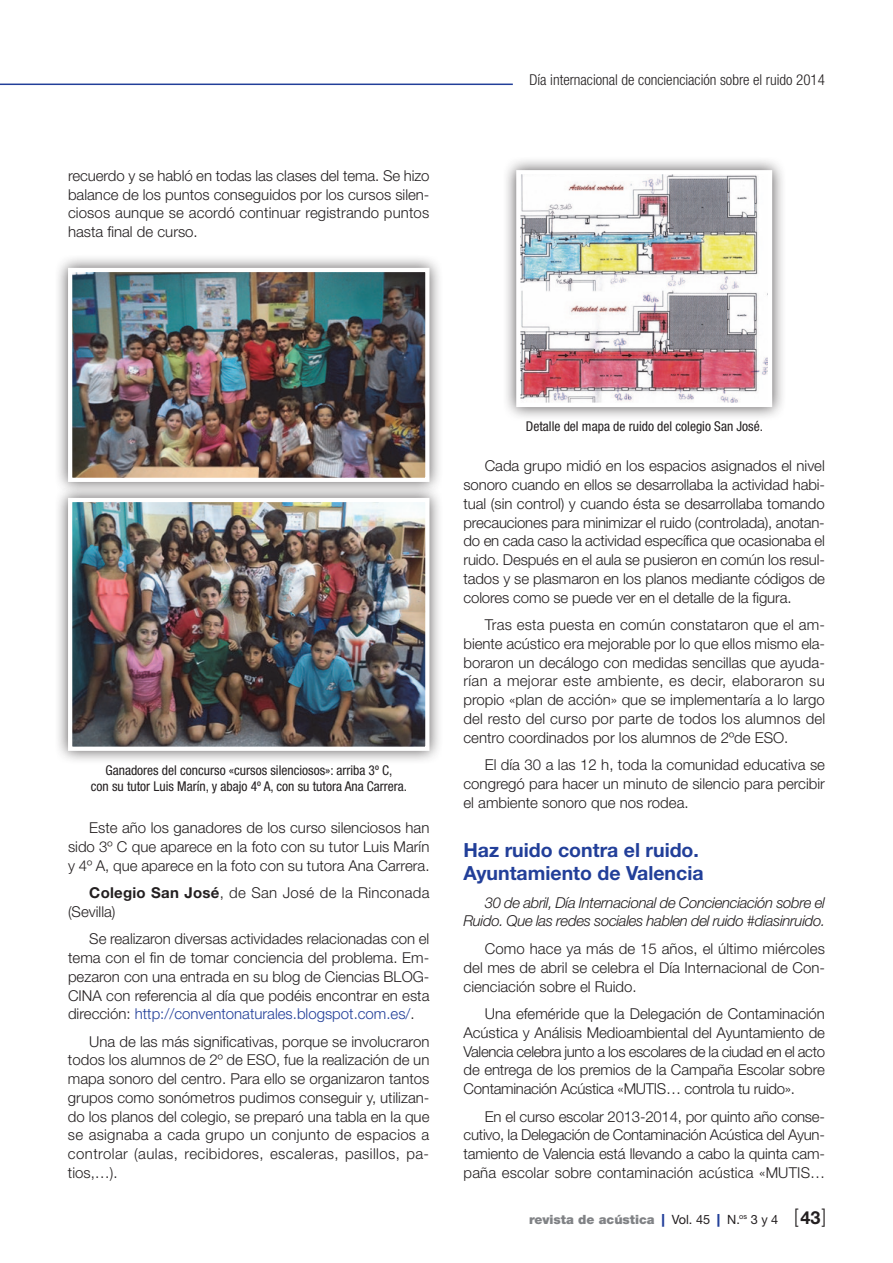
<style>
.page{position:relative;width:893px;height:1263px;background:#fff}
.page>*{position:absolute;margin:0;border:0;box-sizing:border-box;transform-origin:0 0}
.t1{font:700 19.5px/23.2px "Helvetica Neue LT Std";color:#223f99}
.t2{font:700 18px "Helvetica Neue LT Std";color:#231f20}
.t3{font:300 15px/18.8px "Helvetica Neue LT Std";color:#231f20;text-align:justify}
.t4{font:italic 300 15px/18.8px "Helvetica Neue LT Std";letter-spacing:-.02em;color:#231f20;text-align:right}
.t5{font:300 condensed 15px "Helvetica Neue LT Std";color:#231f20}
.t6{font:condensed 13.5px/16.2px "Helvetica Neue LT Std";color:#231f20;text-align:center}
.t7{font:900 12.75px "Helvetica Neue LT Std";color:#808285}
.s1{font-weight:700}
.s2{color:#223f99}
.s3{font-weight:400;color:#231f20}
.s4{font-weight:300;font-size:19.8px;color:#231f20}
</style>
<div class="page">
<hr style="left:0;top:84px;width:513px;height:1px;background:#223f99">
<div style="left:54px;top:254px;width:389px;height:242px;background:#231f20;opacity:.75"></div>
<img style="left:73px;top:273px;width:351px;height:204px">
<div style="left:68px;top:268px;width:361px;height:214px;border:4px solid #fff"></div>
<div style="left:54px;top:483px;width:389px;height:282px;background:#231f20;opacity:.75"></div>
<img style="left:73px;top:503px;width:351px;height:243px">
<div style="left:68px;top:498px;width:361px;height:253px;border:4px solid #fff"></div>
<div style="left:502px;top:156px;width:284px;height:265px;background:#231f20;opacity:.75"></div>
<img style="left:521px;top:175px;width:246px;height:227px">
<p class="t3" style="left:68px;top:166px;width:363px">recuerdo y se habló en todas las clases del tema. Se hizo balance de los puntos conseguidos por los cursos silen&shy;ciosos aunque se acordó continuar registrando puntos hasta final de curso.</p>
<p class="t5" style="left:529px;top:71px;width:297px">Día internacional de concienciación sobre el ruido 2014</p>
<p class="t6" style="left:91px;top:762px;width:318px">Ganadores del concurso «cursos silenciosos»: arriba 3º C,<br>con su tutor Luis Marín, y abajo 4º A, con su tutora Ana Carrera.</p>
<p class="t3" style="left:68px;top:818px;width:363px;text-indent:21px">Este año los ganadores de los curso silenciosos han sido 3º C que aparece en la foto con su tutor Luis Marín y 4º A, que aparece en la foto con su tutora Ana Carrera.</p>
<p class="t3" style="left:68px;top:883px;width:363px;text-indent:21px"><span class="s1">Colegio San José</span>, de San José de la Rinconada (Sevilla)</p>
<p class="t3" style="left:68px;top:929px;width:363px;text-indent:21px">Se realizaron diversas actividades relacionadas con el tema con el fin de tomar conciencia del problema. Em&shy;pezaron con una entrada en su blog de Ciencias BLOG-CINA con referencia al día que podéis encontrar en esta dirección: <span class="s2">http://conventonaturales.blogspot.com.es/</span>.</p>
<p class="t3" style="left:68px;top:1032px;width:363px;text-indent:21px">Una de las más significativas, porque se involucraron todos los alumnos de 2º de ESO, fue la realización de un mapa sonoro del centro. Para ello se organizaron tantos grupos como sonómetros pudimos conseguir y, utilizan&shy;do los planos del colegio, se preparó una tabla en la que se asignaba a cada grupo un conjunto de espacios a controlar (aulas, recibidores, escaleras, pasillos, pa&shy;tios,…).</p>
<p class="t6" style="left:526px;top:418px;width:238px">Detalle del mapa de ruido del colegio San José.</p>
<p class="t3" style="left:463px;top:456px;width:363px;text-indent:21px">Cada grupo midió en los espacios asignados el nivel sonoro cuando en ellos se desarrollaba la actividad habi&shy;tual (sin control) y cuando ésta se desarrollaba tomando precauciones para minimizar el ruido (controlada), anotan&shy;do en cada caso la actividad específica que ocasionaba el ruido. Después en el aula se pusieron en común los resul&shy;tados y se plasmaron en los planos mediante códigos de colores como se puede ver en el detalle de la figura.</p>
<p class="t3" style="left:463px;top:615px;width:363px;text-indent:21px">Tras esta puesta en común constataron que el am&shy;biente acústico era mejorable por lo que ellos mismo ela&shy;boraron un decálogo con medidas sencillas que ayuda&shy;rían a mejorar este ambiente, es decir, elaboraron su propio «plan de acción» que se implementaría a lo largo del resto del curso por parte de todos los alumnos del centro coordinados por los alumnos de 2ºde ESO.</p>
<p class="t3" style="left:463px;top:755px;width:363px;text-indent:21px">El día 30 a las 12 h, toda la comunidad educativa se congregó para hacer un minuto de silencio para percibir el ambiente sonoro que nos rodea.</p>
<h1 class="t1" style="left:463px;top:838px;width:242px">Haz ruido contra el ruido.<br>Ayuntamiento de Valencia</h1>
<p class="t4" style="left:463px;top:893px;width:363px">30 de abril, Día Internacional de Concienciación sobre el<br>Ruido. Que las redes sociales hablen del ruido #diasinruido.</p>
<p class="t3" style="left:464px;top:939px;width:363px;text-indent:21px">Como hace ya más de 15 años, el último miércoles del mes de abril se celebra el Día Internacional de Con&shy;cienciación sobre el Ruido.</p>
<p class="t3" style="left:464px;top:1004px;width:363px;text-indent:21px">Una efeméride que la Delegación de Contaminación Acústica y Análisis Medioambiental del Ayuntamiento de Valencia celebra junto a los escolares de la ciudad en el acto de entrega de los premios de la Campaña Escolar sobre Contaminación Acústica «MUTIS… controla tu ruido».</p>
<p class="t3" style="left:464px;top:1107px;width:363px;text-indent:21px">En el curso escolar 2013-2014, por quinto año conse&shy;cutivo, la Delegación de Contaminación Acústica del Ayun&shy;tamiento de Valencia está llevando a cabo la quinta cam&shy;paña escolar sobre contaminación acústica «MUTIS…</p>
<p class="t7" style="left:529px;top:1212px;width:299px">revista de acústica <span class="s2">|</span> <span class="s3">Vol. 45</span> <span class="s2">|</span> <span class="s3">N.</span><sup>os</sup> <span class="s3">3 y 4</span> <span class="s4">[ ]</span></p>
<p class="t2" style="left:800px;top:1207px;width:22px">43</p>
</div>
